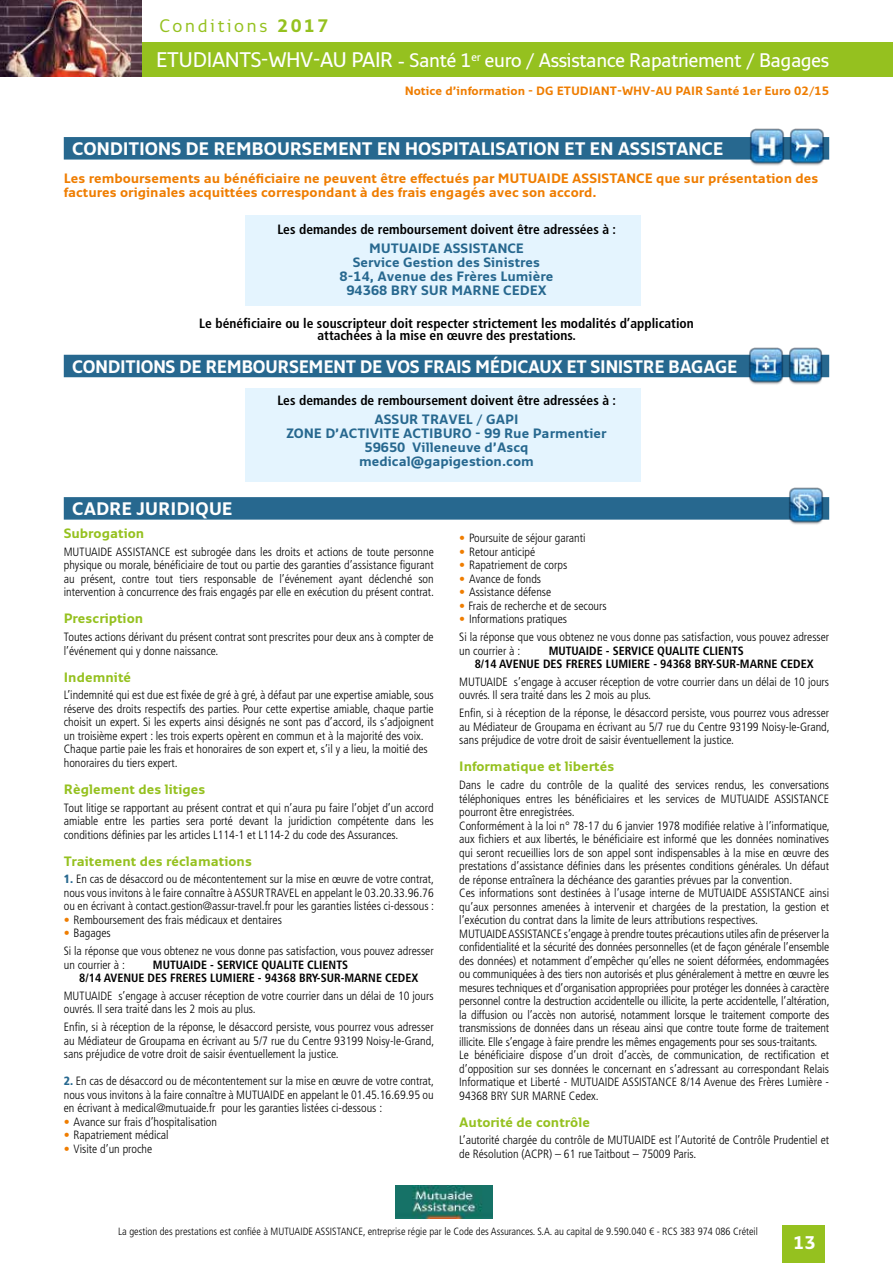
<style>
.page{position:relative;width:893px;height:1263px;background:#fff}
.page>*{position:absolute;margin:0;border:0;box-sizing:border-box;transform-origin:0 0}
.t1{font:600 19.5px "Monitor";letter-spacing:-.02em;color:#fff}
.t2{font:700 18.15px "Monitor";color:#fff}
.t3{font:700 18px "Monitor";letter-spacing:-.01em;color:#fff}
.t4{font:700 18px "Monitor";letter-spacing:-.01em;color:#fff;scale:.96 1}
.t5{font:18px "Monitor";letter-spacing:.14em;color:#95c11f}
.t6{font:700 condensed 13.5px/12px "Frutiger LT Std";color:#000;text-align:center}
.t7{font:700 13.5px/14.2px "Monitor";color:#27688f;text-align:center}
.t8{font:700 13.5px/14.2px "Monitor";color:#ef7d00}
.t9{font:700 13.5px "Monitor";color:#95c11f}
.t10{font:300 condensed 12px/13.5px "Frutiger LT Std";color:#000}
.t11{font:700 condensed 12px/13.5px "Frutiger LT Std";color:#000;text-align:center}
.t12{font:700 12px "Monitor";color:#ef7d00}
.t13{font:300 condensed 10.5px "Frutiger LT Std";color:#000}
.s1{font-weight:700}
.s2{font-size:21px}
.s3{font-weight:900;color:#27688f}
.s4{font-weight:700;color:#ef7d00}
</style>
<div class="page">
<div style="left:245px;top:215px;width:396px;height:91px;background:#e4f4fe"></div>
<div style="left:245px;top:388px;width:396px;height:93px;background:#e4f4fe"></div>
<div style="left:64px;top:497px;width:765px;height:23px;background:#27688f"></div>
<div style="left:64px;top:137px;width:765px;height:23px;background:#27688f"></div>
<div style="left:64px;top:355px;width:765px;height:22px;background:#27688f"></div>
<img style="left:395px;top:1186px;width:97px;height:33px">
<img style="left:746px;top:128px;width:81px;height:38px">
<img style="left:746px;top:347px;width:80px;height:38px">
<img style="left:786px;top:487px;width:40px;height:38px">
<div style="left:0;top:43px;width:893px;height:34px;background:#95c11f"></div>
<div style="left:783px;top:1225px;width:42px;height:38px;background:#95c11f"></div>
<img style="left:0;top:0;width:141px;height:77px">
<h3 class="t5" style="left:159px;top:14px;width:171px">Conditions <span class="s1">2017</span></h3>
<h1 class="t1" style="left:156px;top:48px;width:674px"><span class="s2">ETUDIANTS-WHV-AU PAIR -</span> Santé 1<sup>er</sup> euro / Assistance Rapatriement / Bagages</h1>
<p class="t12" style="left:405px;top:83px;width:426px">Notice d’information - DG ETUDIANT-WHV-AU PAIR Santé 1er Euro 02/15</p>
<h3 class="t3" style="left:72px;top:137px;width:653px">CONDITIONS DE REMBOURSEMENT EN HOSPITALISATION ET EN ASSISTANCE</h3>
<p class="t8" style="left:64px;top:171px;width:756px">Les remboursements au bénéficiaire ne peuvent être effectués par MUTUAIDE ASSISTANCE que sur présentation des factures originales acquittées correspondant à des frais engagés avec son accord.</p>
<p class="t6" style="left:277px;top:224px;width:340px">Les demandes de remboursement doivent être adressées à :</p>
<p class="t7" style="left:340px;top:240px;width:215px">MUTUAIDE ASSISTANCE<br>Service Gestion des Sinistres<br>8-14, Avenue des Frères Lumière<br>94368 BRY SUR MARNE CEDEX</p>
<p class="t6" style="left:199px;top:318px;width:496px">Le bénéficiaire ou le souscripteur doit respecter strictement les modalités d’application attachées à la mise en œuvre des prestations.</p>
<h3 class="t4" style="left:72px;top:355px;width:694px">CONDITIONS DE REMBOURSEMENT DE VOS FRAIS MÉDICAUX ET SINISTRE BAGAGE</h3>
<h3 class="t3" style="left:72px;top:497px;width:162px">CADRE JURIDIQUE</h3>
<p class="t6" style="left:277px;top:394px;width:340px">Les demandes de remboursement doivent être adressées à :</p>
<p class="t7" style="left:286px;top:411px;width:322px">ASSUR TRAVEL / GAPI<br>ZONE D’ACTIVITE ACTIBURO - 99 Rue Parmentier<br>59650 Villeneuve d’Ascq medical@gapigestion.com</p>
<p class="t9" style="left:64px;top:525px;width:82px">Subrogation</p>
<p class="t10" style="left:64px;top:545px;width:372px;text-align:justify">MUTUAIDE ASSISTANCE est subrogée dans les droits et actions de toute personne physique ou morale, bénéficiaire de tout ou partie des garanties d’assistance figurant au présent, contre tout tiers responsable de l’événement ayant déclenché son intervention à concurrence des frais engagés par elle en exécution du présent contrat.</p>
<p class="t9" style="left:64px;top:610px;width:81px">Prescription</p>
<p class="t10" style="left:64px;top:630px;width:371px">Toutes actions dérivant du présent contrat sont prescrites pour deux ans à compter de l’événement qui y donne naissance.</p>
<p class="t9" style="left:64px;top:668px;width:69px">Indemnité</p>
<p class="t10" style="left:64px;top:689px;width:371px">L’indemnité qui est due est fixée de gré à gré, à défaut par une expertise amiable, sous réserve des droits respectifs des parties. Pour cette expertise amiable, chaque partie choisit un expert. Si les experts ainsi désignés ne sont pas d’accord, ils s’adjoignent un troisième expert : les trois experts opèrent en commun et à la majorité des voix.<br>Chaque partie paie les frais et honoraires de son expert et, s’il y a lieu, la moitié des honoraires du tiers expert.</p>
<p class="t9" style="left:64px;top:781px;width:143px">Règlement des litiges</p>
<p class="t10" style="left:64px;top:801px;width:371px;text-align:justify">Tout litige se rapportant au présent contrat et qui n’aura pu faire l’objet d’un accord amiable entre les parties sera porté devant la juridiction compétente dans les conditions définies par les articles L114-1 et L114-2 du code des Assurances.</p>
<p class="t9" style="left:64px;top:852px;width:190px">Traitement des réclamations</p>
<p class="t10" style="left:64px;top:873px;width:372px;text-align:justify"><span class="s3">1.</span> En cas de désaccord ou de mécontentement sur la mise en œuvre de votre contrat, nous vous invitons à le faire connaître à ASSUR TRAVEL en appelant le 03.20.33.96.76 ou en écrivant à contact.gestion@assur-travel.fr pour les garanties listées ci-dessous :</p>
<p class="t10" style="left:64px;top:913px;width:220px"><span class="s4">•</span> Remboursement des frais médicaux et dentaires</p>
<p class="t10" style="left:64px;top:924px;width:371px;line-height:17.7px"><span class="s4">•</span> Bagages<br>Si la réponse que vous obtenez ne vous donne pas satisfaction, vous pouvez adresser</p>
<p class="t10" style="left:64px;top:958px;width:63px">un courrier à :</p>
<p class="t11" style="left:79px;top:958px;width:341px">MUTUAIDE - SERVICE QUALITE CLIENTS<br>8/14 AVENUE DES FRERES LUMIERE - 94368 BRY-SUR-MARNE CEDEX</p>
<p class="t10" style="left:64px;top:989px;width:371px">MUTUAIDE s’engage à accuser réception de votre courrier dans un délai de 10 jours ouvrés. Il sera traité dans les 2 mois au plus.</p>
<p class="t10" style="left:64px;top:1020px;width:372px;text-align:justify">Enfin, si à réception de la réponse, le désaccord persiste, vous pourrez vous adresser au Médiateur de Groupama en écrivant au 5/7 rue du Centre 93199 Noisy-le-Grand, sans préjudice de votre droit de saisir éventuellement la justice.</p>
<p class="t10" style="left:64px;top:1074px;width:372px;text-align:justify"><span class="s3">2.</span> En cas de désaccord ou de mécontentement sur la mise en œuvre de votre contrat, nous vous invitons à la faire connaître à MUTUAIDE en appelant le 01.45.16.69.95 ou en écrivant à medical@mutuaide.fr pour les garanties listées ci-dessous :</p>
<p class="t10" style="left:64px;top:1115px;width:155px"><span class="s4">•</span> Avance sur frais d’hospitalisation</p>
<p class="t10" style="left:64px;top:1128px;width:106px"><span class="s4">•</span> Rapatriement médical</p>
<p class="t10" style="left:64px;top:1142px;width:90px"><span class="s4">•</span> Visite d’un proche</p>
<p class="t10" style="left:459px;top:532px;width:128px"><span class="s4">•</span> Poursuite de séjour garanti</p>
<p class="t10" style="left:459px;top:545px;width:77px"><span class="s4">•</span> Retour anticipé</p>
<p class="t10" style="left:459px;top:559px;width:110px"><span class="s4">•</span> Rapatriement de corps</p>
<p class="t10" style="left:459px;top:572px;width:83px"><span class="s4">•</span> Avance de fonds</p>
<p class="t10" style="left:459px;top:586px;width:94px"><span class="s4">•</span> Assistance défense</p>
<p class="t10" style="left:459px;top:599px;width:149px"><span class="s4">•</span> Frais de recherche et de secours</p>
<p class="t10" style="left:459px;top:611px;width:371px;line-height:17.7px"><span class="s4">•</span> Informations pratiques<br>Si la réponse que vous obtenez ne vous donne pas satisfaction, vous pouvez adresser</p>
<p class="t10" style="left:459px;top:644px;width:63px">un courrier à :</p>
<p class="t11" style="left:475px;top:644px;width:341px">MUTUAIDE - SERVICE QUALITE CLIENTS<br>8/14 AVENUE DES FRERES LUMIERE - 94368 BRY-SUR-MARNE CEDEX</p>
<p class="t10" style="left:459px;top:675px;width:371px">MUTUAIDE s’engage à accuser réception de votre courrier dans un délai de 10 jours ouvrés. Il sera traité dans les 2 mois au plus.</p>
<p class="t10" style="left:459px;top:706px;width:372px;text-align:justify">Enfin, si à réception de la réponse, le désaccord persiste, vous pourrez vous adresser au Médiateur de Groupama en écrivant au 5/7 rue du Centre 93199 Noisy-le-Grand, sans préjudice de votre droit de saisir éventuellement la justice.</p>
<p class="t9" style="left:459px;top:758px;width:156px">Informatique et libertés</p>
<p class="t10" style="left:459px;top:778px;width:372px">Dans le cadre du contrôle de la qualité des services rendus, les conversations téléphoniques entres les bénéficiaires et les services de MUTUAIDE ASSISTANCE pourront être enregistrées.<br>Conformément à la loi n° 78-17 du 6 janvier 1978 modifiée relative à l’informatique, aux fichiers et aux libertés, le bénéficiaire est informé que les données nominatives qui seront recueillies lors de son appel sont indispensables à la mise en œuvre des prestations d’assistance définies dans les présentes conditions générales. Un défaut de réponse entraînera la déchéance des garanties prévues par la convention.<br>Ces informations sont destinées à l’usage interne de MUTUAIDE ASSISTANCE ainsi qu’aux personnes amenées à intervenir et chargées de la prestation, la gestion et l’exécution du contrat dans la limite de leurs attributions respectives.<br>MUTUAIDE ASSISTANCE s’engage à prendre toutes précautions utiles afin de préserver la confidentialité et la sécurité des données personnelles (et de façon générale l’ensemble des données) et notamment d’empêcher qu’elles ne soient déformées, endommagées ou communiquées à des tiers non autorisés et plus généralement à mettre en œuvre les mesures techniques et d’organisation appropriées pour protéger les données à caractère personnel contre la destruction accidentelle ou illicite, la perte accidentelle, l’altération, la diffusion ou l’accès non autorisé, notamment lorsque le traitement comporte des transmissions de données dans un réseau ainsi que contre toute forme de traitement illicite. Elle s’engage à faire prendre les mêmes engagements pour ses sous-traitants.<br>Le bénéficiaire dispose d’un droit d’accès, de communication, de rectification et d’opposition sur ses données le concernant en s’adressant au correspondant Relais Informatique et Liberté - MUTUAIDE ASSISTANCE 8/14 Avenue des Frères Lumière - 94368 BRY SUR MARNE Cedex.</p>
<p class="t9" style="left:459px;top:1113px;width:132px">Autorité de contrôle</p>
<p class="t10" style="left:459px;top:1133px;width:371px">L’autorité chargée du contrôle de MUTUAIDE est l’Autorité de Contrôle Prudentiel et de Résolution (ACPR) – 61 rue Taitbout – 75009 Paris.</p>
<p class="t13" style="left:118px;top:1225px;width:641px">La gestion des prestations est confiée à MUTUAIDE ASSISTANCE, entreprise régie par le Code des Assurances. S.A. au capital de 9.590.040 € - RCS 383 974 086 Créteil</p>
<h2 class="t2" style="left:793px;top:1232px;width:24px">13</h2>
</div>
